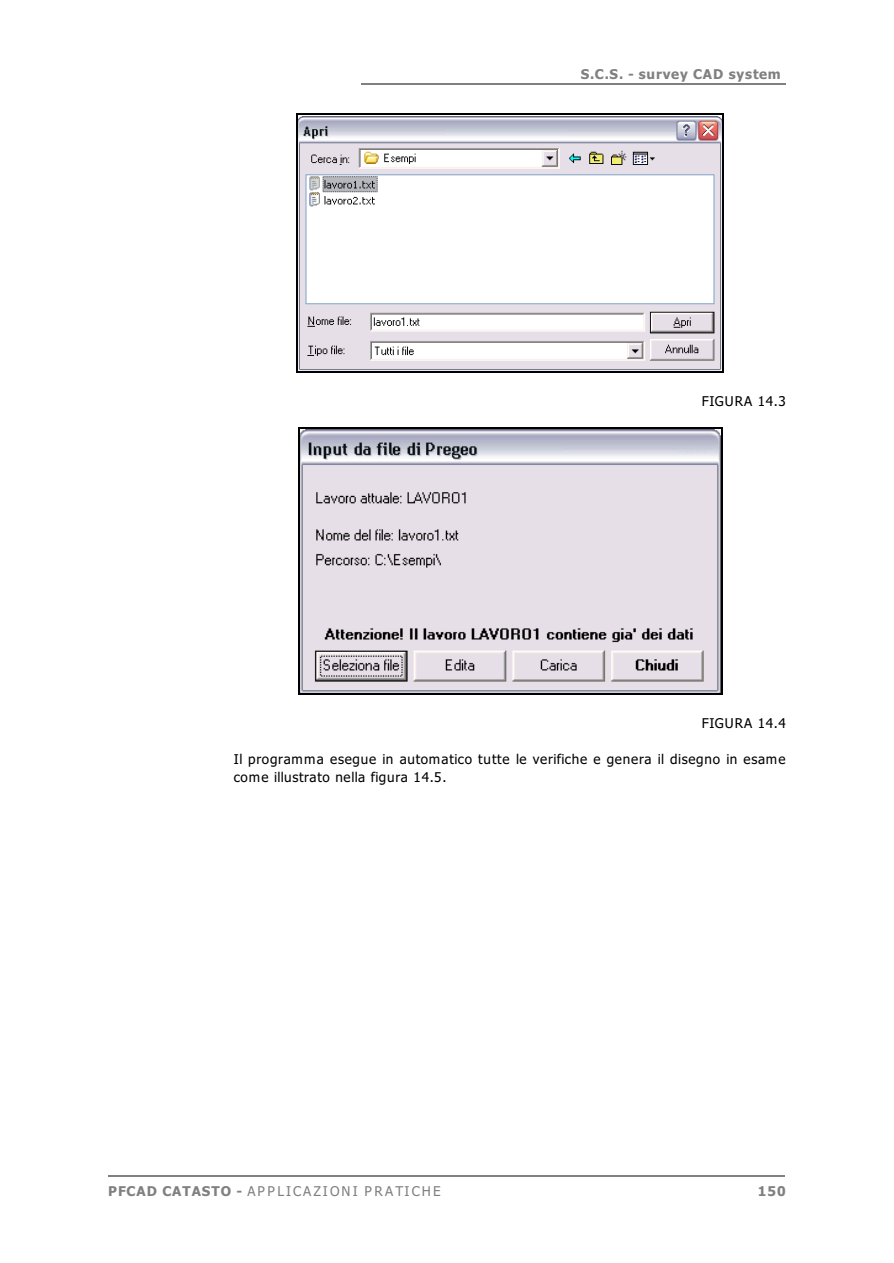
<style>
.page{position:relative;width:894px;height:1263px;background:#fff}
.page>*{position:absolute;margin:0;border:0;box-sizing:border-box;transform-origin:0 0}
.t1{font:13.5px/18px "Tahoma";letter-spacing:.055em;color:#000}
.t2{font:italic 13.5px "Tahoma";letter-spacing:.165em;color:#808080}
.t3{font:700 13.5px "Tahoma";letter-spacing:.06em;color:#808080}
.s1{font-weight:700;font-style:normal}
</style>
<div class="page">
<hr style="left:361px;top:83px;width:425px;height:1px;background:#808080">
<hr style="left:108px;top:1175px;width:676px;height:1px;background:#808080">
<img style="left:298px;top:117px;width:424px;height:255px">
<hr style="left:296px;top:113px;width:1px;height:260px;background:#000">
<hr style="left:723px;top:113px;width:1px;height:260px;background:#000">
<hr style="left:296px;top:113px;width:428px;height:2px;background:#000">
<hr style="left:296px;top:372px;width:428px;height:1px;background:#000">
<img style="left:299px;top:429px;width:422px;height:264px">
<hr style="left:298px;top:427px;width:1px;height:267px;background:#000">
<hr style="left:721px;top:427px;width:1px;height:267px;background:#000">
<hr style="left:298px;top:427px;width:424px;height:1px;background:#000">
<hr style="left:298px;top:693px;width:424px;height:2px;background:#000">
<p class="t3" style="left:581px;top:69px;width:201px">S.C.S. - survey CAD system</p>
<p class="t1" style="left:702px;top:393px;width:86px">FIGURA 14.3</p>
<p class="t1" style="left:702px;top:715px;width:86px">FIGURA 14.4</p>
<p class="t1" style="left:234px;top:751px;width:553px">Il programma esegue in automatico tutte le verifiche e genera il disegno in esame come illustrato nella figura 14.5.</p>
<p class="t2" style="left:108px;top:1186px;width:334px"><span class="s1">PFCAD CATASTO -</span> APPLICAZIONI PRATICHE</p>
<p class="t3" style="left:758px;top:1186px;width:29px">150</p>
</div>
